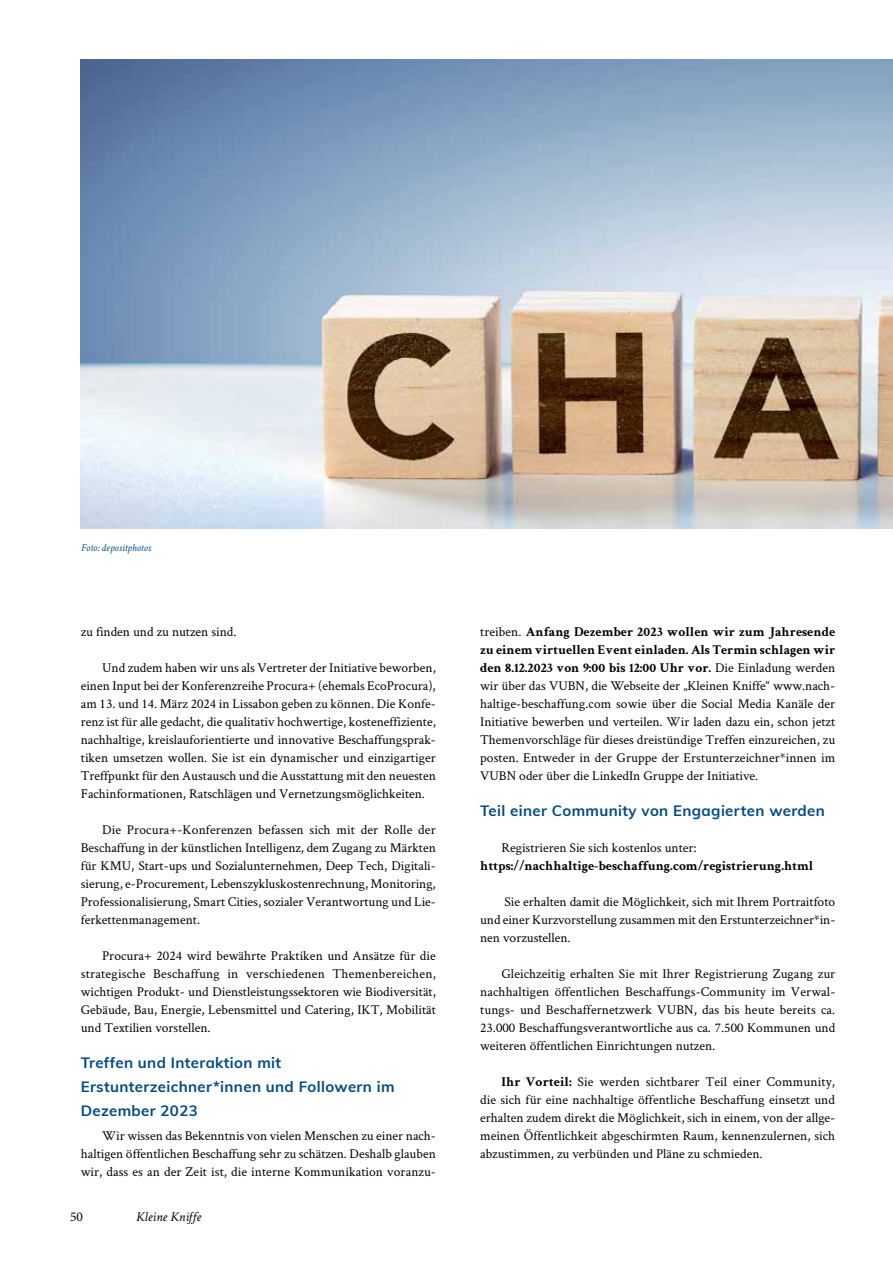
<style>
.page{position:relative;width:893px;height:1263px;background:#fff}
.page>*{position:absolute;margin:0;border:0;box-sizing:border-box;transform-origin:0 0}
.t1{font:700 15px/24px "Muli";letter-spacing:.025em;color:#004a85}
.t2{font:13.5px/18px "Crimson Text";color:#000;text-align:justify}
.t3{font:700 13.5px "Crimson Text";color:#000}
.t4{font:italic 13.5px "Crimson Text";color:#000}
.t5{font:13.5px "Minion Pro";color:#000}
.t6{font:italic 10.5px "Crimson Text";color:#004a85}
.s1{font-weight:700}
</style>
<div class="page">
<img style="left:81px;top:60px;width:812px;height:468px">
<p class="t6" style="left:81px;top:542px;width:72px">Foto: depositphotos</p>
<p class="t2" style="left:81px;top:622px;width:157px">zu finden und zu nutzen sind.</p>
<p class="t2" style="left:81px;top:658px;width:357px;text-indent:21px">Und zudem haben wir uns als Vertreter der Initiative beworben, einen Input bei der Konferenzreihe Procura+ (ehemals EcoProcura), am 13. und 14. März 2024 in Lissabon geben zu können. Die Konfe&shy;renz ist für alle gedacht, die qualitativ hochwertige, kosteneffiziente, nachhaltige, kreislauforientierte und innovative Beschaffungsprak&shy;tiken umsetzen wollen. Sie ist ein dynamischer und einzigartiger Treffpunkt für den Austausch und die Ausstattung mit den neuesten Fachinformationen, Ratschlägen und Vernetzungsmöglichkeiten.</p>
<p class="t2" style="left:81px;top:820px;width:357px;text-indent:21px">Die Procura+-Konferenzen befassen sich mit der Rolle der Beschaffung in der künstlichen Intelligenz, dem Zugang zu Märkten für KMU, Start-ups und Sozialunternehmen, Deep Tech, Digitali&shy;sierung, e-Procurement, Lebenszykluskostenrechnung, Monitoring, Professionalisierung, Smart Cities, sozialer Verantwortung und Lie&shy;ferkettenmanagement.</p>
<p class="t2" style="left:81px;top:946px;width:357px;text-indent:21px">Procura+ 2024 wird bewährte Praktiken und Ansätze für die strategische Beschaffung in verschiedenen Themenbereichen, wichtigen Produkt- und Dienstleistungssektoren wie Biodiversität, Gebäude, Bau, Energie, Lebensmittel und Catering, IKT, Mobilität und Textilien vorstellen.</p>
<p class="t1" style="left:81px;top:1050px;width:315px">Treffen und Interaktion mit<br>Erstunterzeichner*innen und Followern im<br>Dezember 2023</p>
<p class="t2" style="left:81px;top:1126px;width:357px;text-indent:21px">Wir wissen das Bekenntnis von vielen Menschen zu einer nach&shy;haltigen öffentlichen Beschaffung sehr zu schätzen. Deshalb glauben wir, dass es an der Zeit ist, die interne Kommunikation voranzu-</p>
<p class="t5" style="left:70px;top:1208px;width:14px">50</p>
<p class="t4" style="left:136px;top:1209px;width:67px">Kleine Kniffe</p>
<p class="t2" style="left:480px;top:622px;width:357px">treiben. <span class="s1">Anfang Dezember 2023 wollen wir zum Jahresende zu einem virtuellen Event einladen. Als Termin schlagen wir den 8.12.2023 von 9:00 bis 12:00 Uhr vor.</span> Die Einladung werden wir über das VUBN, die Webseite der „Kleinen Kniffe“ www.nach&shy;haltige-beschaffung.com sowie über die Social Media Kanäle der Initiative bewerben und verteilen. Wir laden dazu ein, schon jetzt Themenvorschläge für dieses dreistündige Treffen einzureichen, zu posten. Entweder in der Gruppe der Erstunterzeichner*innen im VUBN oder über die LinkedIn Gruppe der Initiative.</p>
<p class="t1" style="left:480px;top:798px;width:346px">Teil einer Community von Engagierten werden</p>
<p class="t2" style="left:501px;top:838px;width:197px">Registrieren Sie sich kostenlos unter:</p>
<p class="t3" style="left:480px;top:857px;width:335px">https://nachhaltige-beschaffung.com/registrierung.html</p>
<p class="t2" style="left:480px;top:892px;width:357px;text-indent:24px">Sie erhalten damit die Möglichkeit, sich mit Ihrem Portraitfoto und einer Kurzvorstellung zusammen mit den Erstunterzeichner*in&shy;nen vorzustellen.</p>
<p class="t2" style="left:480px;top:964px;width:357px;text-indent:21px">Gleichzeitig erhalten Sie mit Ihrer Registrierung Zugang zur nachhaltigen öffentlichen Beschaffungs-Community im Verwal&shy;tungs- und Beschaffernetzwerk VUBN, das bis heute bereits ca.<br>23.000 Beschaffungsverantwortliche aus ca. 7.500 Kommunen und weiteren öffentlichen Einrichtungen nutzen.</p>
<p class="t2" style="left:480px;top:1072px;width:357px;text-indent:21px"><span class="s1">Ihr Vorteil:</span> Sie werden sichtbarer Teil einer Community, die sich für eine nachhaltige öffentliche Beschaffung einsetzt und erhalten zudem direkt die Möglichkeit, sich in einem, von der allge&shy;meinen Öffentlichkeit abgeschirmten Raum, kennenzulernen, sich abzustimmen, zu verbünden und Pläne zu schmieden.</p>
</div>
